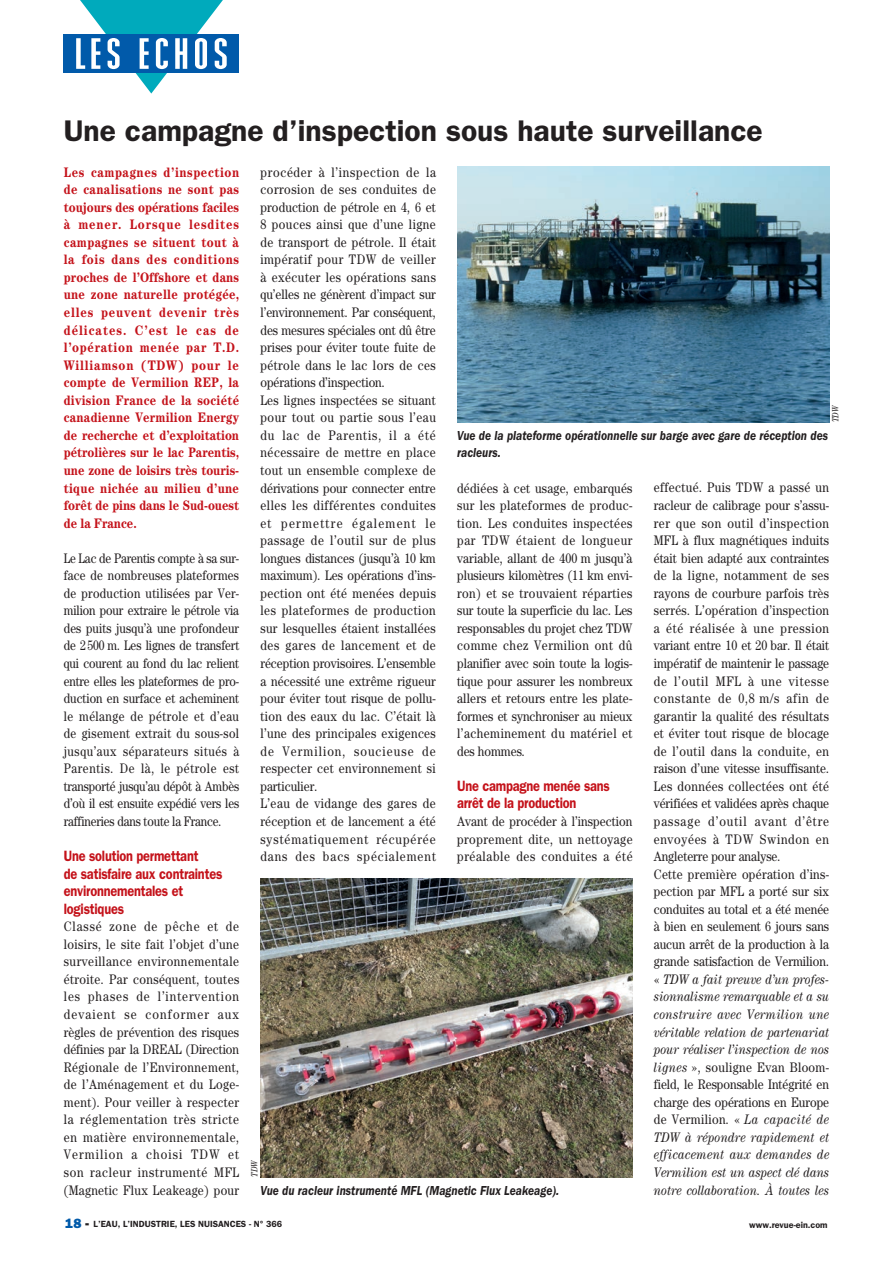
<style>
.page{position:relative;width:893px;height:1263px;background:#fff}
.page>*{position:absolute;margin:0;border:0;box-sizing:border-box;transform-origin:0 0}
.Titre{font:600 30px "ITC Franklin Gothic Std";color:#231f20}
.INTER_ein{font:600 15px "ITC Franklin Gothic Std";letter-spacing:-.015em;color:#c4121a;scale:.85 1}
.Texte{font:13.8px/17.5px "Century Std";letter-spacing:.035em;color:#231f20;text-align:justify;scale:.86 1}
.Texte-2{font:italic 13.8px/17.5px "Century Std";letter-spacing:.005em;color:#231f20;text-align:justify;scale:.86 1}
.Texte-3{font:700 13.8px/17.5px "Century Std";letter-spacing:-.005em;color:#c4121a;text-align:justify;scale:.85 1}
.Texte-4{font:13.8px/17.5px "Century Std";letter-spacing:.035em;color:#231f20;text-align:justify;scale:.84 1}
.Légende{font:italic 600 13.5px/17.5px "ITC Franklin Gothic Std";color:#231f20;scale:.85 1}
.t1{font:600 9px "ITC Franklin Gothic Std";color:#231f20}
.Note{font:italic 9px "Century Std";color:#231f20;scale:.85 1}
.s1{font-style:normal}
.s2{font-family:"ITC Franklin Gothic Std Hvy";font-weight:400;font-size:13.5px;color:#015aaa}
.s3{font-family:"ITC Franklin Gothic Std Hvy";font-weight:400;font-size:13.5px}
</style>
<div class="page">
<div style="left:64px;top:34px;width:175px;height:38px;background:#015aaa"></div>
<svg style="left:76px;top:0;width:151px;height:94px"></svg>
<img style="left:457px;top:166px;width:372px;height:256px">
<img style="left:260px;top:878px;width:372px;height:299px">
<p class="Titre" style="left:64px;top:113px;width:701px">Une campagne d’inspection sous haute surveillance</p>
<p class="Texte-3" style="left:64px;top:163px;width:208px">Les campagnes d’inspection de canalisations ne sont pas toujours des opérations faciles à mener. Lorsque lesdites campagnes se situent tout à la fois dans des conditions proches de l’Offshore et dans une zone naturelle protégée, elles peuvent devenir très délicates. C’est le cas de l’opération menée par T.D.<br>Williamson (TDW) pour le compte de Vermilion REP, la division France de la société canadienne Vermilion Energy de recherche et d’exploitation pétrolières sur le lac Parentis, une zone de loisirs très touris&shy;tique nichée au milieu d’une forêt de pins dans le Sud-ouest de la France.</p>
<p class="Texte-4" style="left:64px;top:549px;width:210px">Le Lac de Parentis compte à sa sur&shy;face de nombreuses plateformes de production utilisées par Ver&shy;milion pour extraire le pétrole via des puits jusqu’à une profondeur de 2500 m. Les lignes de transfert qui courent au fond du lac relient entre elles les plateformes de pro&shy;duction en surface et acheminent le mélange de pétrole et d’eau de gisement extrait du sous-sol jusqu’aux séparateurs situés à Parentis. De là, le pétrole est transporté jusqu’au dépôt à Ambès d’où il est ensuite expédié vers les raffineries dans toute la France.</p>
<p class="INTER_ein" style="left:64px;top:847px;width:160px">Une solution permettant</p>
<p class="INTER_ein" style="left:64px;top:864px;width:188px">de satisfaire aux contraintes</p>
<p class="INTER_ein" style="left:64px;top:882px;width:142px">environnementales et</p>
<p class="INTER_ein" style="left:64px;top:900px;width:72px">logistiques</p>
<p class="Texte" style="left:64px;top:917px;width:206px">Classé zone de pêche et de loisirs, le site fait l’objet d’une surveillance environnementale étroite. Par conséquent, toutes les phases de l’intervention devaient se conformer aux règles de prévention des risques définies par la DREAL (Direction Régionale de l’Environnement, de l’Aménagement et du Loge&shy;ment). Pour veiller à respecter la réglementation très stricte en matière environnementale, Vermilion a choisi TDW et son racleur instrumenté MFL (Magnetic Flux Leakeage) pour</p>
<p class="Texte" style="left:260px;top:163px;width:206px">procéder à l’inspection de la corrosion de ses conduites de production de pétrole en 4, 6 et 8 pouces ainsi que d’une ligne de transport de pétrole. Il était impératif pour TDW de veiller à exécuter les opérations sans qu’elles ne génèrent d’impact sur l’environnement. Par conséquent, des mesures spéciales ont dû être prises pour éviter toute fuite de pétrole dans le lac lors de ces opérations d’inspection.</p>
<p class="Texte" style="left:260px;top:391px;width:206px">Les lignes inspectées se situant pour tout ou partie sous l’eau du lac de Parentis, il a été nécessaire de mettre en place tout un ensemble complexe de dérivations pour connecter entre elles les différentes conduites et permettre également le passage de l’outil sur de plus longues distances (jusqu’à 10 km maximum). Les opérations d’ins&shy;pection ont été menées depuis les plateformes de production sur lesquelles étaient installées des gares de lancement et de réception provisoires. L’ensemble a nécessité une extrême rigueur pour éviter tout risque de pollu&shy;tion des eaux du lac. C’était là l’une des principales exigences de Vermilion, soucieuse de respecter cet environnement si particulier.</p>
<p class="Texte" style="left:260px;top:795px;width:206px">L’eau de vidange des gares de réception et de lancement a été systématiquement récupérée dans des bacs spécialement</p>
<p class="Note" style="left:830px;top:422px;width:21px;rotate:-90deg">TDW</p>
<p class="Légende" style="left:457px;top:427px;width:438px">Vue de la plateforme opérationnelle sur barge avec gare de réception des racleurs.</p>
<p class="Texte" style="left:654px;top:479px;width:205px">effectué. Puis TDW a passé un racleur de calibrage pour s’assu&shy;rer que son outil d’inspection MFL à flux magnétiques induits était bien adapté aux contraintes de la ligne, notamment de ses rayons de courbure parfois très serrés. L’opération d’inspection a été réalisée à une pression variant entre 10 et 20 bar. Il était impératif de maintenir le passage de l’outil MFL à une vitesse constante de 0,8 m/s afin de garantir la qualité des résultats et éviter tout risque de blocage de l’outil dans la conduite, en raison d’une vitesse insuffisante.<br>Les données collectées ont été vérifiées et validées après chaque passage d’outil avant d’être envoyées à TDW Swindon en Angleterre pour analyse.</p>
<p class="Texte-2" style="left:654px;top:865px;width:206px"><span class="s1">Cette première opération d’ins&shy;pection par MFL a porté sur six conduites au total et a été menée à bien en seulement 6 jours sans aucun arrêt de la production à la grande satisfaction de Vermilion. «</span> TDW a fait preuve d’un profes&shy;sionnalisme remarquable et a su construire avec Vermilion une véritable relation de partenariat pour réaliser l’inspection de nos lignes <span class="s1">», souligne Evan Bloom&shy;field, le Responsable Intégrité en charge des opérations en Europe de Vermilion. «</span> La capacité de TDW à répondre rapidement et efficacement aux demandes de Vermilion est un aspect clé dans notre collaboration. À toutes les</p>
<p class="Texte" style="left:457px;top:479px;width:206px">dédiées à cet usage, embarqués sur les plateformes de produc&shy;tion. Les conduites inspectées par TDW étaient de longueur variable, allant de 400 m jusqu’à plusieurs kilomètres (11 km envi&shy;ron) et se trouvaient réparties sur toute la superficie du lac. Les responsables du projet chez TDW comme chez Vermilion ont dû planifier avec soin toute la logis&shy;tique pour assurer les nombreux allers et retours entre les plate&shy;formes et synchroniser au mieux l’acheminement du matériel et des hommes.</p>
<p class="INTER_ein" style="left:457px;top:777px;width:181px">Une campagne menée sans</p>
<p class="INTER_ein" style="left:457px;top:794px;width:142px">arrêt de la production</p>
<p class="Texte" style="left:457px;top:812px;width:206px">Avant de procéder à l’inspection proprement dite, un nettoyage préalable des conduites a été</p>
<p class="Note" style="left:249px;top:1177px;width:21px;rotate:-90deg">TDW</p>
<p class="Légende" style="left:260px;top:1181px;width:353px">Vue du racleur instrumenté MFL (Magnetic Flux Leakeage).</p>
<p class="t1" style="left:65px;top:1218px;width:219px"><span class="s2">18</span> <span class="s3">-</span> L’EAU, L’INDUSTRIE, LES NUISANCES - N° 366</p>
<p class="t1" style="left:749px;top:1219px;width:80px">www.revue-ein.com</p>
</div>
